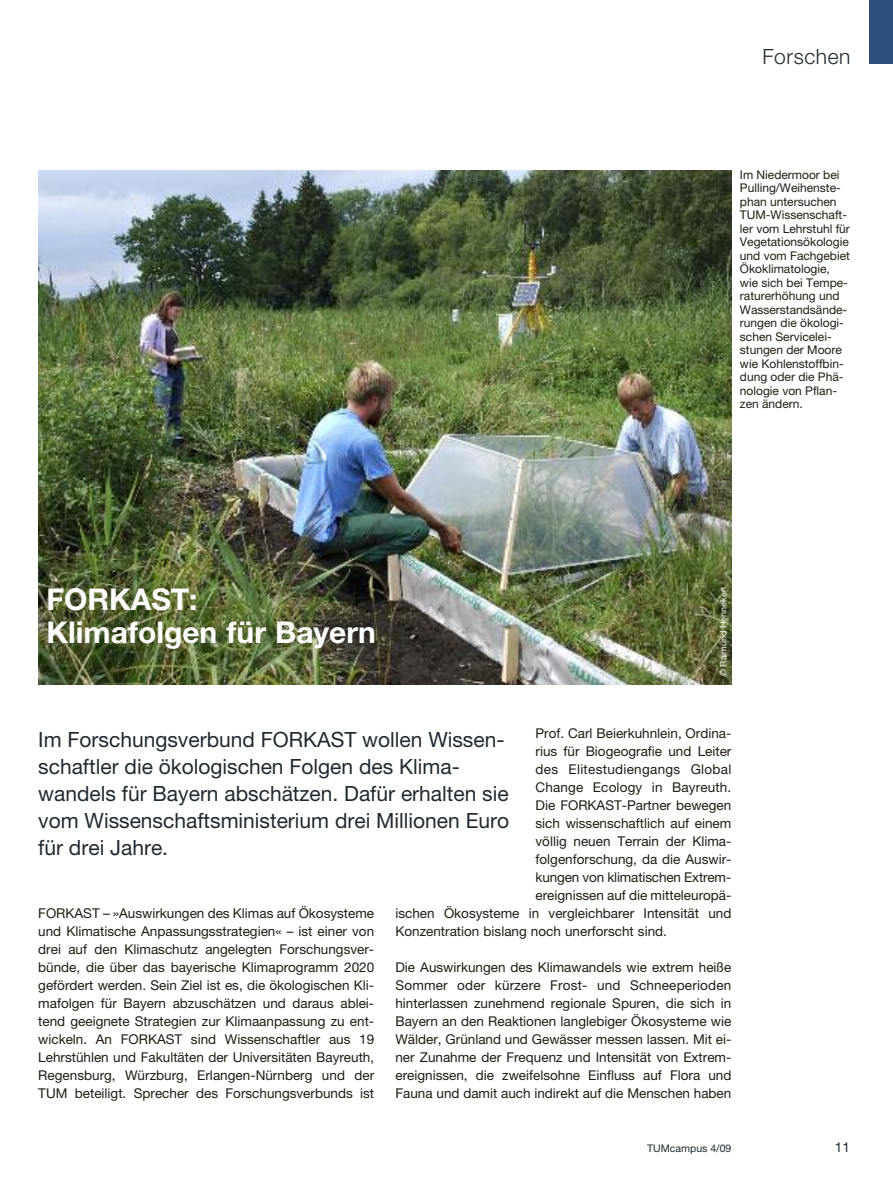
<style>
.page{position:relative;width:893px;height:1191px;background:#fff}
.page>*{position:absolute;margin:0;border:0;box-sizing:border-box;transform-origin:0 0}
.t1{font:700 30px/33px "TUM Neue Helvetica";color:#fff}
.t2{font:21px/27px "TUM Neue Helvetica";color:#1f2a30}
.t3{font:300 21px "Helvetica Neue";letter-spacing:.03em;color:#1f2a30}
.t4{font:13.5px/18px "TUM Neue Helvetica";color:#201c14;text-align:justify}
.t5{font:13.5px "TUM Neue Helvetica";letter-spacing:.02em;color:#201c14}
.t6{font:13.5px "Helvetica Neue";color:#1f2a30}
.t7{font:12px/13.5px "TUM Neue Helvetica";color:#201c14}
.t8{font:10.5px "Helvetica Neue";color:#1f2a30}
.t9{font:9px "Helvetica Neue";color:#fff}
</style>
<div class="page">
<img style="left:38px;top:170px;width:693px;height:515px">
<div style="left:870px;top:0;width:23px;height:64px;background:#2d4f7b"></div>
<h2 class="t3" style="left:762px;top:49px;width:90px">Forschen</h2>
<p class="t7" style="left:740px;top:167px;width:112px">Im Niedermoor bei<br>Pulling/Weihenste&shy;phan untersuchen<br>TUM-Wissenschaft&shy;ler vom Lehrstuhl für<br>Vegetationsökologie und vom Fachgebiet<br>Ökoklimatologie, wie sich bei Tempe&shy;raturerhöhung und<br>Wasserstandsände&shy;rungen die ökologi&shy;schen Servicelei&shy;stungen der Moore wie Kohlenstoffbin&shy;dung oder die Phä&shy;nologie von Pflan&shy;zen ändern.</p>
<h1 class="t1" style="left:47px;top:582px;width:331px">FORKAST:<br>Klimafolgen für Bayern</h1>
<p class="t9" style="left:720px;top:676px;width:90px;rotate:-90deg">© Raimund Henneken</p>
<p class="t4" style="left:535px;top:724px;width:197px">Prof. Carl Beierkuhnlein, Ordina-</p>
<p class="t4" style="left:535px;top:742px;width:197px">rius für Biogeografie und Leiter</p>
<p class="t5" style="left:535px;top:761px;width:197px">des Elitestudiengangs Global</p>
<p class="t4" style="left:535px;top:778px;width:197px">Change Ecology in Bayreuth.</p>
<p class="t4" style="left:535px;top:796px;width:197px">Die FORKAST-Partner bewegen</p>
<p class="t4" style="left:535px;top:814px;width:197px">sich wissenschaftlich auf einem</p>
<p class="t4" style="left:535px;top:832px;width:197px">völlig neuen Terrain der Klima-</p>
<p class="t4" style="left:535px;top:850px;width:197px">folgenforschung, da die Auswir-</p>
<p class="t4" style="left:535px;top:868px;width:197px">kungen von klimatischen Extrem-</p>
<p class="t4" style="left:535px;top:886px;width:197px">ereignissen auf die mitteleuropä-</p>
<p class="t4" style="left:395px;top:904px;width:337px">ischen Ökosysteme in vergleichbarer Intensität und</p>
<p class="t4" style="left:395px;top:922px;width:273px">Konzentration bislang noch unerforscht sind.</p>
<p class="t4" style="left:395px;top:958px;width:337px">Die Auswirkungen des Klimawandels wie extrem heiße Sommer oder kürzere Frost- und Schneeperioden hinterlassen zunehmend regionale Spuren, die sich in Bayern an den Reaktionen langlebiger Ökosysteme wie Wälder, Grünland und Gewässer messen lassen. Mit ei&shy;ner Zunahme der Frequenz und Intensität von Extrem&shy;ereignissen, die zweifelsohne Einfluss auf Flora und Fauna und damit auch indirekt auf die Menschen haben</p>
<h2 class="t2" style="left:38px;top:726px;width:472px">Im Forschungsverbund FORKAST wollen Wissen&shy;schaftler die ökologischen Folgen des Klima&shy;wandels für Bayern abschätzen. Dafür erhalten sie vom Wissenschaftsministerium drei Millionen Euro für drei Jahre.</h2>
<p class="t4" style="left:38px;top:904px;width:337px">FORKAST – »Auswirkungen des Klimas auf Ökosysteme und Klimatische Anpassungsstrategien« – ist einer von drei auf den Klimaschutz angelegten Forschungsver&shy;bünde, die über das bayerische Klimaprogramm 2020 gefördert werden. Sein Ziel ist es, die ökologischen Kli&shy;mafolgen für Bayern abzuschätzen und daraus ablei&shy;tend geeignete Strategien zur Klimaanpassung zu ent&shy;wickeln. An FORKAST sind Wissenschaftler aus 19<br>Lehrstühlen und Fakultäten der Universitäten Bayreuth, Regensburg, Würzburg, Erlangen-Nürnberg und der TUM beteiligt. Sprecher des Forschungsverbunds ist</p>
<p class="t8" style="left:647px;top:1145px;width:86px">TUMcampus 4/09</p>
<p class="t6" style="left:835px;top:1142px;width:17px">11</p>
</div>
